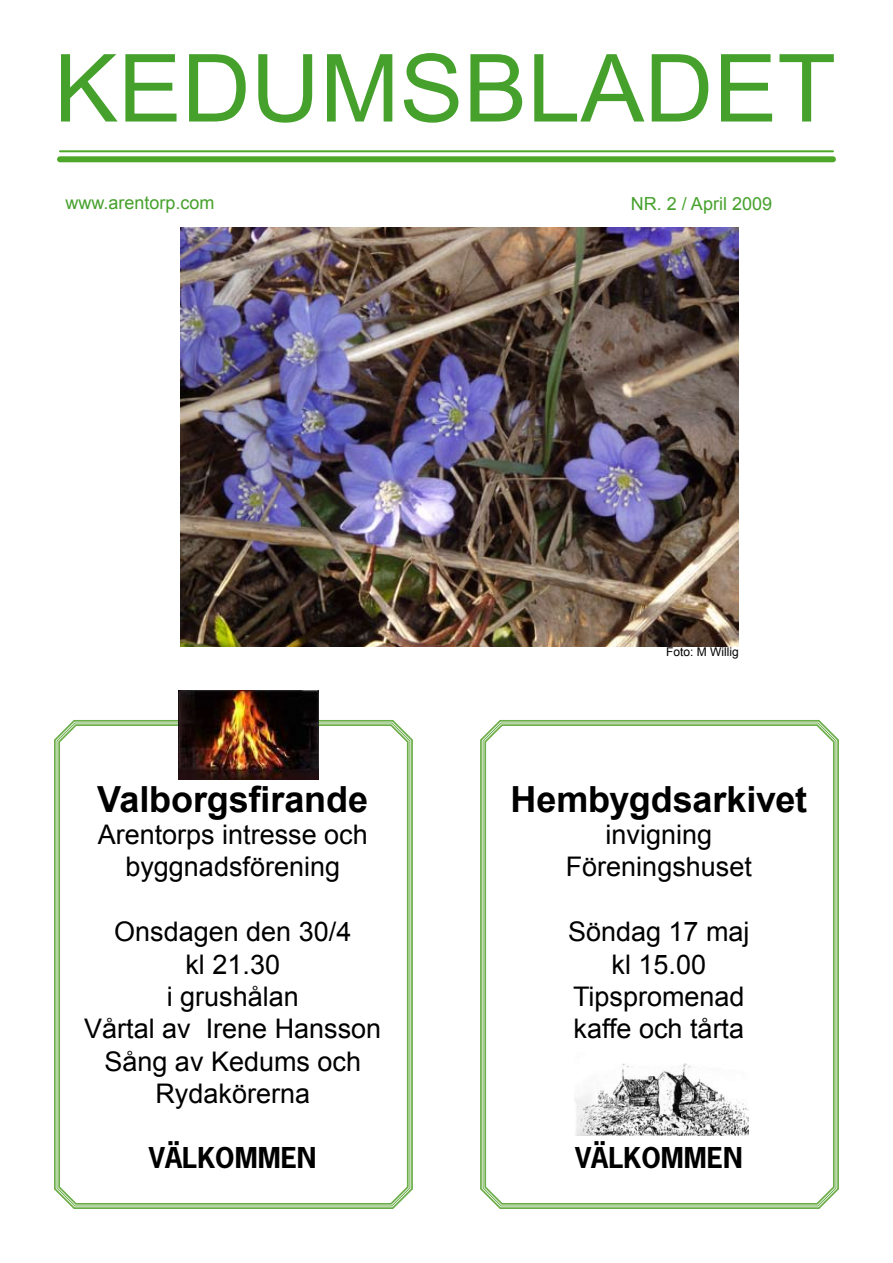
<style>
.page{position:relative;width:893px;height:1263px;background:#fff}
.page>*{position:absolute;margin:0;border:0;box-sizing:border-box;transform-origin:0 0}
.t1{font:94.05px "Arial";color:#45a12b}
.t2{font:700 36px "Arial";letter-spacing:-.005em;color:#000}
.t3{font:27px/32.4px "Arial";color:#000;text-align:center}
.t4{font:700 27px "News Gothic Std";color:#000}
.t5{font:18px "Arial";color:#45a12b}
.t6{font:12px "Arial";color:#000}
</style>
<div class="page">
<svg style="left:480px;top:720px;width:359px;height:489px;background:#9fc989"></svg>
<svg style="left:483px;top:723px;width:352px;height:482px"></svg>
<hr style="left:60px;top:150px;width:773px;height:2px;background:#4da829">
<div style="left:60px;top:156px;width:773px;height:6px;background:#4da829"></div>
<svg style="left:54px;top:718px;width:359px;height:491px;background:#a5cd91"></svg>
<svg style="left:57px;top:723px;width:352px;height:482px"></svg>
<img style="left:180px;top:227px;width:559px;height:419px">
<img style="left:179px;top:691px;width:139px;height:88px">
<img style="left:574px;top:1053px;width:174px;height:82px">
<h1 class="t1" style="left:54px;top:27px;width:783px">KEDUMSBLADET</h1>
<p class="t5" style="left:65px;top:191px;width:151px">www.arentorp.com</p>
<p class="t5" style="left:631px;top:192px;width:143px">NR. 2 / April 2009</p>
<h2 class="t2" style="left:97px;top:775px;width:272px">Valborgsfirande</h2>
<p class="t3" style="left:98px;top:818px;width:272px">Arentorps intresse och byggnadsförening</p>
<p class="t3" style="left:84px;top:916px;width:299px">Onsdagen den 30/4<br>kl 21.30<br>i grushålan<br>Vårtal av Irene Hansson<br>Sång av Kedums och<br>Rydakörerna</p>
<p class="t4" style="left:149px;top:1140px;width:169px">VÄLKOMMEN</p>
<p class="t6" style="left:666px;top:643px;width:74px">Foto: M Willig</p>
<h2 class="t2" style="left:510px;top:775px;width:298px">Hembygdsarkivet</h2>
<p class="t3" style="left:566px;top:818px;width:188px">invigning<br>Föreningshuset</p>
<p class="t3" style="left:568px;top:916px;width:183px">Söndag 17 maj kl 15.00<br>Tipspromenad kaffe och tårta</p>
<p class="t4" style="left:575px;top:1140px;width:169px">VÄLKOMMEN</p>
</div>
